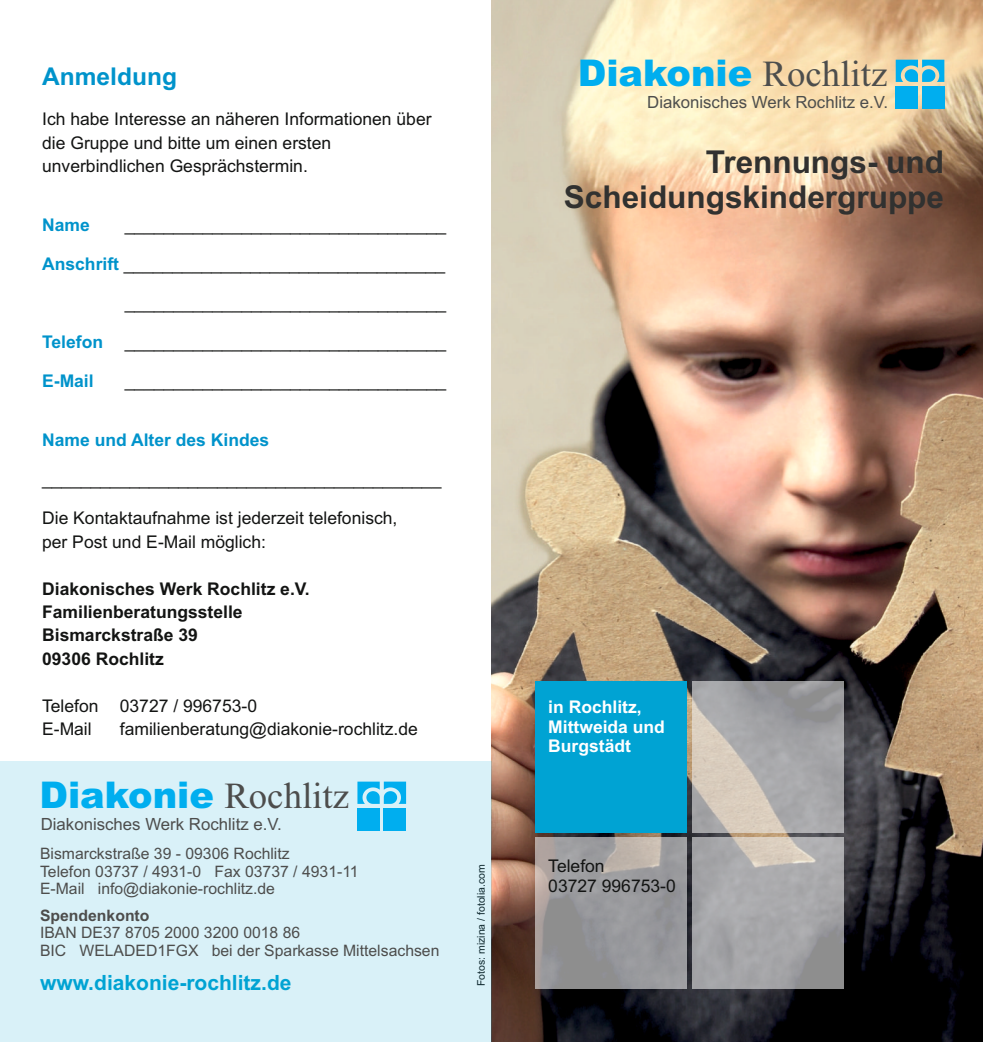
<style>
.page{position:relative;width:983px;height:1042px;background:#fff}
.page>*{position:absolute;margin:0;border:0;box-sizing:border-box;transform-origin:0 0}
.t1{font:900 36.75px "Arial";color:#00aeef}
.t2{font:700 31.5px/35.2px "Arial";color:#313130;text-align:right}
.t3{font:700 24.5px "Arial";color:#0093cb}
.t4{font:700 21px "Arial";color:#00a3d3}
.t5{font:17.5px/23.4px "Arial";color:#131413}
.t6{font:700 17.5px/23.4px "Arial";color:#131413}
.t7{font:700 17.5px "Arial";color:#0093cb}
.t8{font:700 17.5px/19.6px "Arial";color:#fff}
.t9{font:16.8px "Arial";color:#4d4e4d}
.t10{font:16.8px "Arial";color:#4d4d4c}
.t11{font:15.75px/17.7px "Arial";color:#4d4d4c}
.t12{font:700 15.75px "Arial";color:#4d4d4c}
.t13{font:10.5px "Arial";color:#131413}
.s1{font-weight:700;color:#0093cb}
.s2{font-family:"Times New Roman";font-weight:400;color:#4d4d4c}
.s3{font-family:"Times New Roman";font-weight:400;color:#4d4e4d}
</style>
<div class="page">
<img style="left:491px;top:0;width:491px;height:1042px">
<div style="left:535px;top:681px;width:152px;height:151px;background:#00a3d3"></div>
<div style="left:535px;top:837px;width:152px;height:151px;background:#ededed;opacity:.6"></div>
<div style="left:692px;top:681px;width:151px;height:151px;background:#ededed;opacity:.6"></div>
<div style="left:692px;top:837px;width:151px;height:151px;background:#ededed;opacity:.6"></div>
<svg style="left:895px;top:60px;width:49px;height:22px"></svg>
<div style="left:895px;top:86px;width:22px;height:22px;background:#00aeef"></div>
<div style="left:921px;top:86px;width:23px;height:22px;background:#00aeef"></div>
<div style="left:0;top:761px;width:491px;height:281px;background:#d9f1f8"></div>
<svg style="left:357px;top:781px;width:49px;height:23px"></svg>
<div style="left:357px;top:808px;width:22px;height:22px;background:#00aeef"></div>
<div style="left:384px;top:808px;width:22px;height:22px;background:#00aeef"></div>
<h3 class="t3" style="left:42px;top:67px;width:136px">Anmeldung</h3>
<p class="t5" style="left:42px;top:109px;width:391px">Ich habe Interesse an näheren Informationen über die Gruppe und bitte um einen ersten unverbindlichen Gesprächstermin.</p>
<p class="t7" style="left:42px;top:218px;width:49px">Name</p>
<p class="t5" style="left:42px;top:254px;width:404px"><span class="s1">Anschrift</span> _________________________________</p>
<p class="t5" style="left:125px;top:215px;width:323px">_________________________________</p>
<p class="t7" style="left:42px;top:335px;width:62px">Telefon</p>
<p class="t7" style="left:42px;top:374px;width:53px">E-Mail</p>
<p class="t5" style="left:125px;top:293px;width:323px">_________________________________</p>
<p class="t5" style="left:125px;top:332px;width:323px">_________________________________</p>
<p class="t5" style="left:125px;top:371px;width:323px">_________________________________</p>
<p class="t7" style="left:42px;top:433px;width:228px">Name und Alter des Kindes</p>
<p class="t5" style="left:42px;top:469px;width:400px">_________________________________________</p>
<p class="t5" style="left:42px;top:508px;width:357px">Die Kontaktaufnahme ist jederzeit telefonisch, per Post und E-Mail möglich:</p>
<p class="t6" style="left:42px;top:578px;width:269px">Diakonisches Werk Rochlitz e.V.<br>Familienberatungsstelle<br>Bismarckstraße 39<br>09306 Rochlitz</p>
<p class="t5" style="left:42px;top:695px;width:216px">Telefon 03727 / 996753-0<br>E-Mail</p>
<p class="t5" style="left:120px;top:719px;width:299px">familienberatung@diakonie-rochlitz.de</p>
<h1 class="t1" style="left:39px;top:782px;width:311px">Diakonie <span class="s2">Rochlitz</span></h1>
<p class="t10" style="left:41px;top:818px;width:242px">Diakonisches Werk Rochlitz e.V.</p>
<p class="t11" style="left:40px;top:846px;width:320px">Bismarckstraße 39 - 09306 Rochlitz<br>Telefon 03737 / 4931-0 Fax 03737 / 4931-11<br>E-Mail info@diakonie-rochlitz.de</p>
<p class="t12" style="left:40px;top:909px;width:111px">Spendenkonto</p>
<p class="t11" style="left:40px;top:925px;width:401px">IBAN DE37 8705 2000 3200 0018 86<br>BIC WELADED1FGX bei der Sparkasse Mittelsachsen</p>
<p class="t4" style="left:40px;top:974px;width:253px">www.diakonie-rochlitz.de</p>
<p class="t13" style="left:477px;top:986px;width:123px;rotate:-90deg">Fotos: mizina / fotolia.com</p>
<h1 class="t1" style="left:577px;top:60px;width:311px">Diakonie <span class="s3">Rochlitz</span></h1>
<p class="t9" style="left:647px;top:96px;width:242px">Diakonisches Werk Rochlitz e.V.</p>
<h2 class="t2" style="left:563px;top:147px;width:381px">Trennungs- und<br>Scheidungskindergruppe</h2>
<p class="t8" style="left:548px;top:699px;width:118px">in Rochlitz,<br>Mittweida und<br>Burgstädt</p>
<p class="t5" style="left:548px;top:857px;width:129px;line-height:19.6px">Telefon<br>03727 996753-0</p>
</div>
